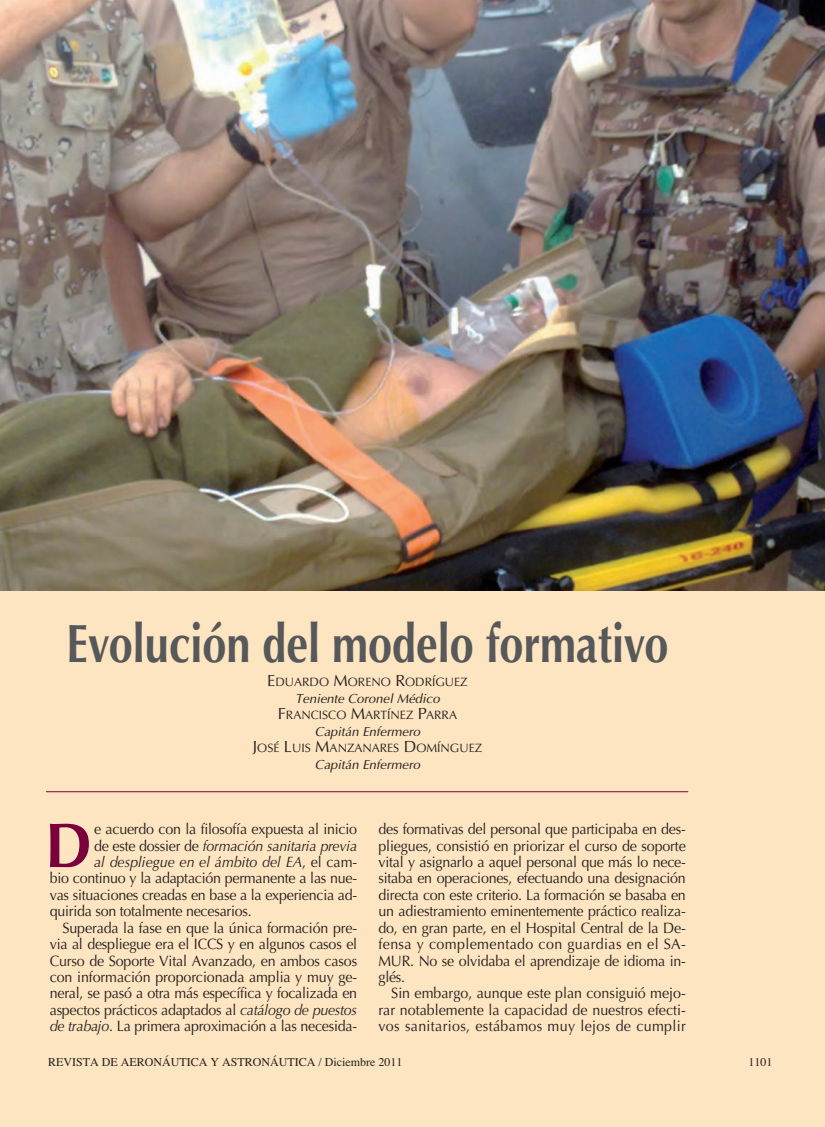
<style>
.page{position:relative;width:825px;height:1127px;background:#fee5c1}
.page>*{position:absolute;margin:0;border:0;box-sizing:border-box;transform-origin:0 0}
.t1{font:700 63.15px "Optima";color:#7a003b;scale:.95 1}
.t2{font:700 54px "Optima";color:#57585a;scale:.8 1}
.t3{font:15px "Optima";letter-spacing:-.015em;color:#231f20;scale:.95 1}
.t4{font:15px "Optima";letter-spacing:.025em;color:#231f20;scale:.95 1}
.t5{font:italic 15px "Optima";letter-spacing:-.015em;color:#231f20;scale:.95 1}
.t6{font:italic 13.2px "Optima";color:#231f20}
.t7{font:12.15px "Optima";color:#231f20}
.t8{font:12px "Times";color:#231f20}
.s1{font-size:16.2px}
.s2{font-style:normal}
.s3{font-style:italic}
</style>
<div class="page">
<hr style="left:46px;top:791px;width:642px;height:1px;background:#7a003b">
<img style="left:0;top:0;width:825px;height:590px">
<p class="t2" style="left:66px;top:621px;width:754px">Evolución del modelo formativo</p>
<p class="t7" style="left:267px;top:677px;width:202px"><span class="s1">E</span>DUARDO <span class="s1">M</span>ORENO <span class="s1">R</span>ODRÍGUEZ</p>
<p class="t6" style="left:295px;top:693px;width:149px">Teniente Coronel Médico</p>
<p class="t7" style="left:278px;top:710px;width:181px"><span class="s1">F</span>RANCISCO <span class="s1">M</span>ARTÍNEZ <span class="s1">P</span>ARRA</p>
<p class="t6" style="left:315px;top:726px;width:109px">Capitán Enfermero</p>
<p class="t7" style="left:253px;top:743px;width:231px"><span class="s1">J</span>OSÉ <span class="s1">L</span>UIS <span class="s1">M</span>ANZANARES <span class="s1">D</span>OMÍNGUEZ</p>
<p class="t6" style="left:315px;top:759px;width:109px">Capitán Enfermero</p>
<p class="t1" style="left:45px;top:819px;width:51px">D</p>
<p class="t3" style="left:94px;top:823px;width:278px">e acuerdo con la filosofía expuesta al inicio</p>
<p class="t5" style="left:94px;top:839px;width:278px"><span class="s2">de este dossier de</span> formación sanitaria previa</p>
<p class="t5" style="left:94px;top:856px;width:279px">al despliegue en el ámbito del EA<span class="s2">, el cam-</span></p>
<p class="t3" style="left:50px;top:872px;width:325px">bio continuo y la adaptación permanente a las nue-</p>
<p class="t3" style="left:50px;top:888px;width:325px">vas situaciones creadas en base a la experiencia ad-</p>
<p class="t3" style="left:50px;top:905px;width:214px">quirida son totalmente necesarios.</p>
<p class="t3" style="left:63px;top:921px;width:312px">Superada la fase en que la única formación pre-</p>
<p class="t3" style="left:50px;top:938px;width:325px">via al despliegue era el ICCS y en algunos casos el</p>
<p class="t3" style="left:50px;top:954px;width:325px">Curso de Soporte Vital Avanzado, en ambos casos</p>
<p class="t3" style="left:50px;top:971px;width:325px">con información proporcionada amplia y muy ge-</p>
<p class="t3" style="left:50px;top:987px;width:325px">neral, se pasó a otra más específica y focalizada en</p>
<p class="t3" style="left:50px;top:1003px;width:325px">aspectos prácticos adaptados al <span class="s3">catálogo de puestos</span></p>
<p class="t3" style="left:50px;top:1020px;width:325px"><span class="s3">de trabajo</span>. La primera aproximación a las necesida-</p>
<p class="t3" style="left:378px;top:823px;width:325px">des formativas del personal que participaba en des-</p>
<p class="t3" style="left:378px;top:839px;width:325px">pliegues, consistió en priorizar el curso de soporte</p>
<p class="t3" style="left:378px;top:856px;width:325px">vital y asignarlo a aquel personal que más lo nece-</p>
<p class="t3" style="left:378px;top:872px;width:325px">sitaba en operaciones, efectuando una designación</p>
<p class="t3" style="left:378px;top:888px;width:325px">directa con este criterio. La formación se basaba en</p>
<p class="t3" style="left:378px;top:905px;width:325px">un adiestramiento eminentemente práctico realiza-</p>
<p class="t3" style="left:378px;top:921px;width:325px">do, en gran parte, en el Hospital Central de la De-</p>
<p class="t4" style="left:378px;top:938px;width:325px">fensa y complementado con guardias en el SA-</p>
<p class="t3" style="left:378px;top:954px;width:325px">MUR. No se olvidaba el aprendizaje de idioma in-</p>
<p class="t3" style="left:378px;top:971px;width:30px">glés.</p>
<p class="t3" style="left:391px;top:987px;width:312px">Sin embargo, aunque este plan consiguió mejo-</p>
<p class="t3" style="left:378px;top:1003px;width:325px">rar notablemente la capacidad de nuestros efecti-</p>
<p class="t4" style="left:378px;top:1020px;width:325px">vos sanitarios, estábamos muy lejos de cumplir</p>
<p class="t8" style="left:48px;top:1058px;width:356px">REVISTA DE AERONÁUTICA Y ASTRONÁUTICA / Diciembre 2011</p>
<p class="t8" style="left:748px;top:1058px;width:25px">1101</p>
</div>
